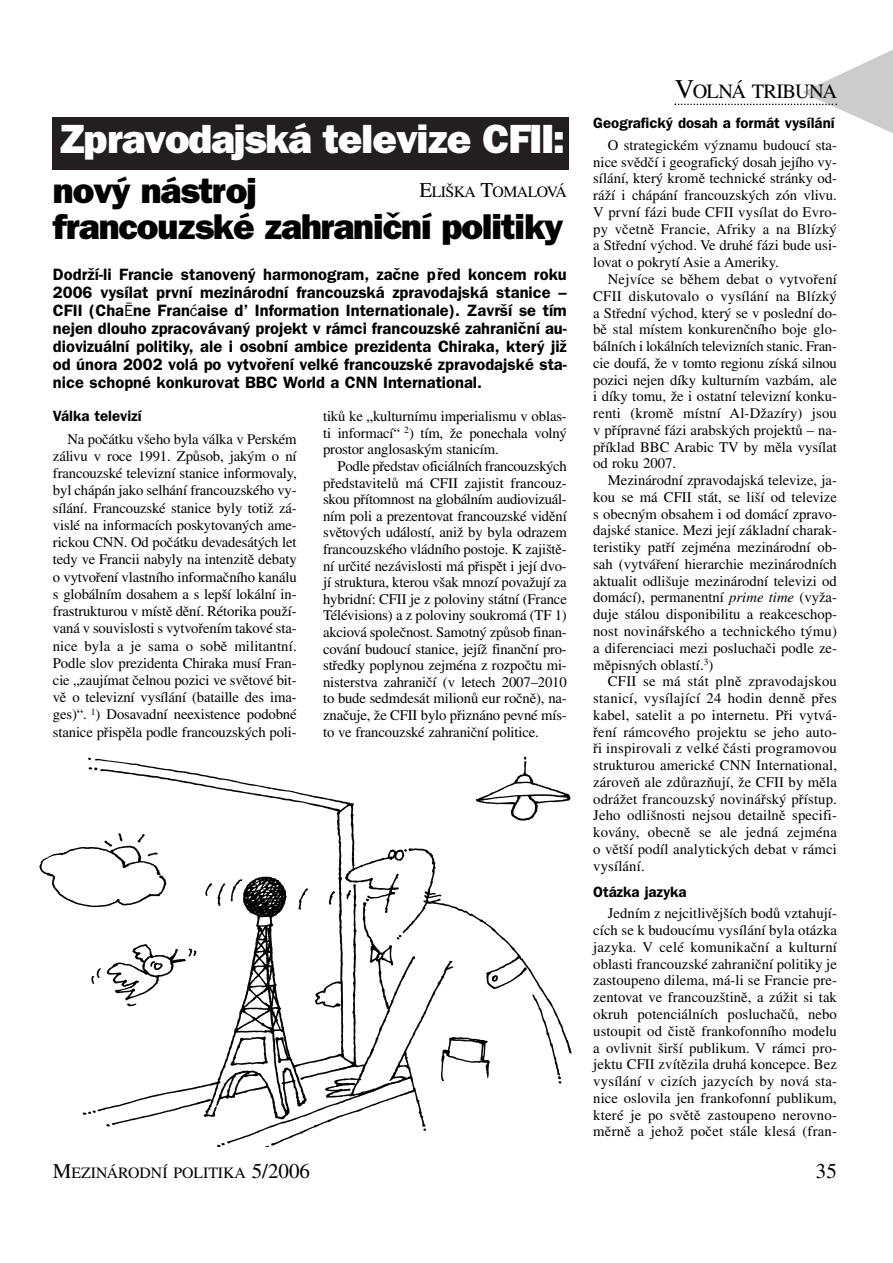
<style>
.page{position:relative;width:893px;height:1263px;background:#fff}
.page>*{position:absolute;margin:0;border:0;box-sizing:border-box;transform-origin:0 0}
.t1{font:800 40.95px "Franklin Gothic CE";letter-spacing:-.03em;color:#fff}
.t2{font:800 36px/36px "Franklin Gothic CE";letter-spacing:-.03em;color:#000}
.t3{font:21px "Times CE";color:#000}
.t4{font:20.25px "Times CE";letter-spacing:-.035em;color:#000}
.t5{font:600 16.5px/18px "Franklin Gothic CE";color:#000;text-align:justify}
.t6{font:15.75px "Times CE";color:#000}
.t7{font:15.75px "Times CE";letter-spacing:-.035em;color:#000}
.t8{font:600 15px "Franklin Gothic CE";color:#000}
.t9{font:14.7px/16.8px "Times CE";color:#000;text-align:justify}
.s1{font-family:"Franklin Gothic Itc TCE";font-weight:400}
.s2{font-size:21px}
.s3{font-size:27px}
.s4{font-style:italic}
</style>
<div class="page">
<div style="left:52px;top:117px;width:516px;height:52px;background:#231f20"></div>
<svg style="left:674px;top:50px;width:218px;height:83px"></svg>
<img style="left:39px;top:756px;width:533px;height:390px">
<h1 class="t1" style="left:60px;top:124px;width:506px">Zpravodajská televize CFII:</h1>
<h2 class="t2" style="left:53px;top:175px;width:512px">nový nástroj<br>francouzské zahraniční politiky</h2>
<p class="t5" style="left:53px;top:267px;width:515px">Dodrží-li Francie stanovený harmonogram, začne před koncem roku 2006 vysílat první mezinárodní francouzská zpravodajská stanice – CFII (Cha<span class="s1">Ē</span>ne Fran<span class="s1">ć</span>aise d’ Information Internationale). Završí se tím nejen dlouho zpracovávaný projekt v rámci francouzské zahraniční au&shy;diovizuální politiky, ale i osobní ambice prezidenta Chiraka, který již od února 2002 volá po vytvoření velké francouzské zpravodajské sta&shy;nice schopné konkurovat BBC World a CNN International.</p>
<p class="t7" style="left:419px;top:185px;width:149px"><span class="s2">E</span>LIŠKA <span class="s2">T</span>OMALOVÁ</p>
<p class="t8" style="left:53px;top:411px;width:90px">Válka televizí</p>
<p class="t9" style="left:53px;top:432px;width:245px;line-height:17.2px;text-indent:15px">Na počátku všeho byla válka v Perském zálivu v roce 1991. Způsob, jakým o ní francouzské televizní stanice informovaly, byl chápán jako selhání francouzského vy&shy;sílání. Francouzské stanice byly totiž zá&shy;vislé na informacích poskytovaných ame&shy;rickou CNN. Od počátku devadesátých let tedy ve Francii nabyly na intenzitě debaty o vytvoření vlastního informačního kanálu s globálním dosahem a s lepší lokální in&shy;frastrukturou v místě dění. Rétorika použí&shy;vaná v souvislosti s vytvořením takové sta&shy;nice byla a je sama o sobě militantní.<br>Podle slov prezidenta Chiraka musí Fran&shy;cie „zaujímat čelnou pozici ve světové bit&shy;vě o televizní vysílání (bataille des ima&shy;ges)“. <sup>1</sup>) Dosavadní neexistence podobné stanice přispěla podle francouzských poli-</p>
<p class="t9" style="left:323px;top:409px;width:245px">tiků ke „kulturnímu imperialismu v oblas&shy;ti informací“ <sup>2</sup>) tím, že ponechala volný prostor anglosaským stanicím.</p>
<p class="t9" style="left:323px;top:459px;width:245px;text-indent:15px">Podle představ oficiálních francouzských představitelů má CFII zajistit francouz&shy;skou přítomnost na globálním audiovizuál&shy;ním poli a prezentovat francouzské vidění světových událostí, aniž by byla odrazem francouzského vládního postoje. K zajiště&shy;ní určité nezávislosti má přispět i její dvo&shy;jí struktura, kterou však mnozí považují za hybridní: CFII je z poloviny státní (France Télévisions) a z poloviny soukromá (TF 1) akciová společnost. Samotný způsob finan&shy;cování budoucí stanice, jejíž finanční pro&shy;středky poplynou zejména z rozpočtu mi&shy;nisterstva zahraničí (v letech 2007–2010 to bude sedmdesát milionů eur ročně), na&shy;značuje, že CFII bylo přiznáno pevné mís&shy;to ve francouzské zahraniční politice.</p>
<h3 class="t4" style="left:674px;top:83px;width:164px"><span class="s3">V</span>OLNÁ TRIBUNA</h3>
<p class="t8" style="left:593px;top:117px;width:243px">Geografický dosah a formát vysílání</p>
<p class="t9" style="left:593px;top:138px;width:245px;text-indent:15px">O strategickém významu budoucí sta&shy;nice svědčí i geografický dosah jejího vy&shy;sílání, který kromě technické stránky od&shy;ráží i chápání francouzských zón vlivu.<br>V první fázi bude CFII vysílat do Evro&shy;py včetně Francie, Afriky a na Blízký a Střední východ. Ve druhé fázi bude usi&shy;lovat o pokrytí Asie a Ameriky.</p>
<p class="t9" style="left:593px;top:272px;width:245px;text-indent:15px">Nejvíce se během debat o vytvoření CFII diskutovalo o vysílání na Blízký a Střední východ, který se v poslední do&shy;bě stal místem konkurenčního boje glo&shy;bálních i lokálních televizních stanic. Fran&shy;cie doufá, že v tomto regionu získá silnou pozici nejen díky kulturním vazbám, ale i díky tomu, že i ostatní televizní konku&shy;renti (kromě místní Al-Džazíry) jsou v přípravné fázi arabských projektů – na&shy;příklad BBC Arabic TV by měla vysílat od roku 2007.</p>
<p class="t9" style="left:593px;top:473px;width:245px;text-indent:15px">Mezinárodní zpravodajská televize, ja&shy;kou se má CFII stát, se liší od televize s obecným obsahem i od domácí zpravo&shy;dajské stanice. Mezi její základní charak&shy;teristiky patří zejména mezinárodní ob&shy;sah (vytváření hierarchie mezinárodních aktualit odlišuje mezinárodní televizi od domácí), permanentní <span class="s4">prime time</span> (vyža&shy;duje stálou disponibilitu a reakceschop&shy;nost novinářského a technického týmu) a diferenciaci mezi posluchači podle ze&shy;měpisných oblastí.<sup>3</sup>)</p>
<p class="t9" style="left:593px;top:674px;width:245px;text-indent:15px">CFII se má stát plně zpravodajskou stanicí, vysílající 24 hodin denně přes kabel, satelit a po internetu. Při vytvá&shy;ření rámcového projektu se jeho auto&shy;ři inspirovali z velké části programovou strukturou americké CNN International, zároveň ale zdůrazňují, že CFII by měla odrážet francouzský novinářský přístup.<br>Jeho odlišnosti nejsou detailně specifi&shy;kovány, obecně se ale jedná zejména o větší podíl analytických debat v rámci vysílání.</p>
<p class="t8" style="left:593px;top:886px;width:95px">Otázka jazyka</p>
<p class="t9" style="left:593px;top:906px;width:245px;text-indent:15px">Jedním z nejcitlivějších bodů vztahují&shy;cích se k budoucímu vysílání byla otázka jazyka. V celé komunikační a kulturní oblasti francouzské zahraniční politiky je zastoupeno dilema, má-li se Francie pre&shy;zentovat ve francouzštině, a zúžit si tak okruh potenciálních posluchačů, nebo ustoupit od čistě frankofonního modelu a ovlivnit širší publikum. V rámci pro&shy;jektu CFII zvítězila druhá koncepce. Bez vysílání v cizích jazycích by nová sta&shy;nice oslovila jen frankofonní publikum, které je po světě zastoupeno nerovno&shy;měrně a jehož počet stále klesá (fran-</p>
<p class="t6" style="left:53px;top:1167px;width:259px"><span class="s2">M</span>EZINÁRODNÍ POLITIKA <span class="s2">5/2006</span></p>
<h3 class="t3" style="left:816px;top:1163px;width:22px">35</h3>
</div>
